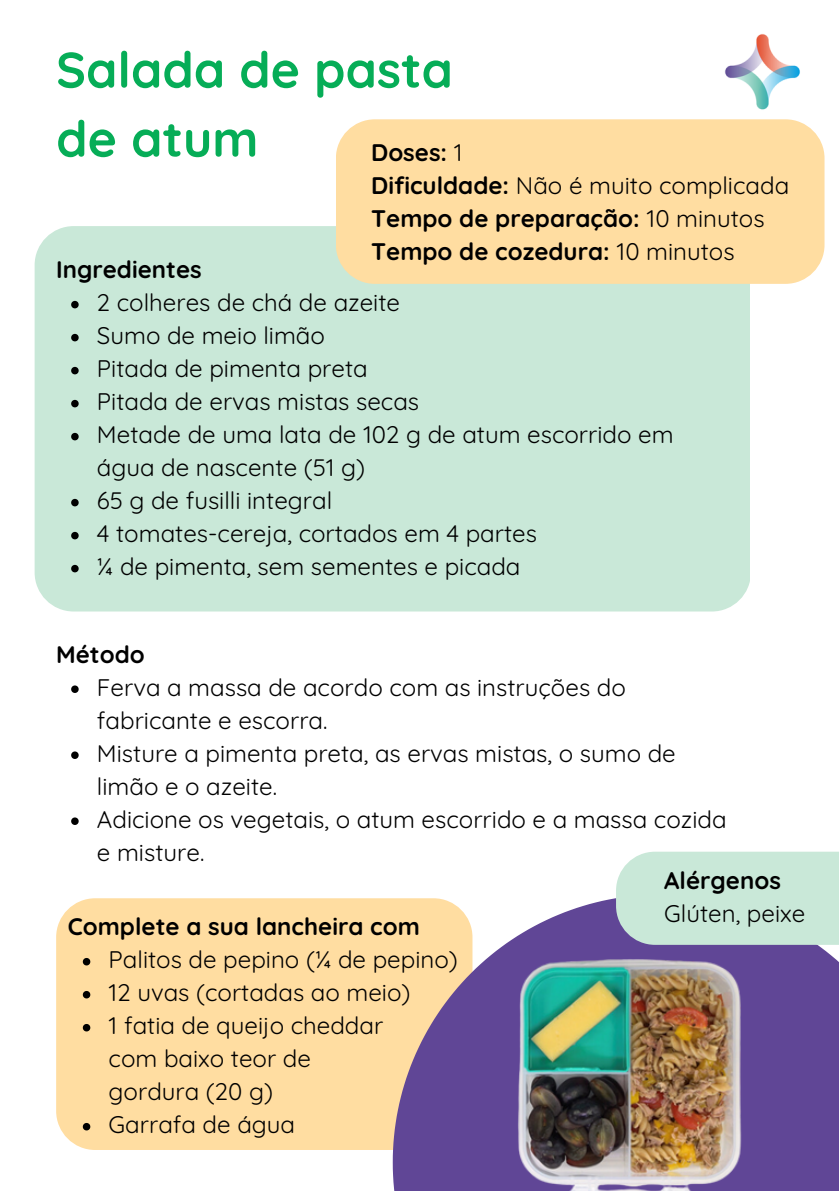
<style>
.page{position:relative;width:839px;height:1191px;background:#fff}
.page>*{position:absolute;margin:0;border:0;box-sizing:border-box;transform-origin:0 0}
.t1{font:700 50px/69px "Quicksand";color:#06ad57}
.t2{font:24px/33px "Quicksand";color:#000}
.t3{font:700 24px "Quicksand";color:#000}
.s1{font-weight:400}
.s2{font-weight:700}
</style>
<div class="page">
<img style="left:725px;top:34px;width:75px;height:86px">
<div style="left:56px;top:898px;width:416px;height:252px;background:#ffdda1;border-radius:39px"></div>
<svg style="left:83px;top:958px;width:7px;height:7px"></svg>
<svg style="left:83px;top:991px;width:7px;height:7px"></svg>
<svg style="left:83px;top:1024px;width:7px;height:7px"></svg>
<svg style="left:83px;top:1123px;width:7px;height:7px"></svg>
<svg style="left:393px;top:898px;width:445px;height:293px;fill:#604696"></svg>
<div style="left:616px;top:852px;width:222px;height:93px;background:#c9e8d8"></div>
<div style="left:35px;top:226px;width:715px;height:386px;background:#c9e8d8;border-radius:39px"></div>
<svg style="left:71px;top:301px;width:8px;height:7px"></svg>
<svg style="left:71px;top:334px;width:8px;height:7px"></svg>
<svg style="left:71px;top:367px;width:8px;height:7px"></svg>
<svg style="left:71px;top:400px;width:8px;height:7px"></svg>
<svg style="left:71px;top:433px;width:8px;height:7px"></svg>
<svg style="left:71px;top:499px;width:8px;height:7px"></svg>
<svg style="left:71px;top:532px;width:8px;height:7px"></svg>
<svg style="left:71px;top:565px;width:8px;height:7px"></svg>
<div style="left:336px;top:119px;width:488px;height:165px;background:#ffdda1;border-radius:39px"></div>
<img style="left:494px;top:947px;width:262px;height:244px">
<svg style="left:71px;top:685px;width:8px;height:8px"></svg>
<svg style="left:71px;top:751px;width:8px;height:8px"></svg>
<svg style="left:71px;top:817px;width:8px;height:8px"></svg>
<p class="t1" style="left:56px;top:34px;width:398px">Salada de pasta de atum</p>
<p class="t3" style="left:371px;top:137px;width:93px">Doses: <span class="s1">1</span></p>
<p class="t2" style="left:371px;top:169px;width:419px"><span class="s2">Dificuldade:</span> Não é muito complicada</p>
<p class="t3" style="left:371px;top:203px;width:395px">Tempo de preparação: <span class="s1">10 minutos</span></p>
<p class="t3" style="left:371px;top:236px;width:365px">Tempo de cozedura: <span class="s1">10 minutos</span></p>
<p class="t3" style="left:56px;top:254px;width:147px">Ingredientes</p>
<p class="t2" style="left:97px;top:286px;width:305px">2 colheres de chá de azeite</p>
<p class="t2" style="left:97px;top:319px;width:229px">Sumo de meio limão</p>
<p class="t2" style="left:97px;top:352px;width:272px">Pitada de pimenta preta</p>
<p class="t2" style="left:97px;top:385px;width:324px">Pitada de ervas mistas secas</p>
<p class="t2" style="left:97px;top:418px;width:578px">Metade de uma lata de 102 g de atum escorrido em água de nascente (51 g)</p>
<p class="t2" style="left:97px;top:484px;width:237px">65 g de fusilli integral</p>
<h2 class="t2" style="left:97px;top:517px;width:441px">4 tomates-cereja, cortados em 4 partes</h2>
<p class="t2" style="left:97px;top:550px;width:425px">¼ de pimenta, sem sementes e picada</p>
<h2 class="t3" style="left:56px;top:639px;width:90px">Método</h2>
<p class="t2" style="left:97px;top:670px;width:530px">Ferva a massa de acordo com as instruções do fabricante e escorra.</p>
<p class="t2" style="left:97px;top:736px;width:580px">Misture a pimenta preta, as ervas mistas, o sumo de limão e o azeite.</p>
<p class="t2" style="left:97px;top:802px;width:631px">Adicione os vegetais, o atum escorrido e a massa cozida e misture.</p>
<h1 class="t3" style="left:68px;top:911px;width:353px">Complete a sua lancheira com</h1>
<p class="t2" style="left:109px;top:943px;width:351px">Palitos de pepino (¼ de pepino)</p>
<p class="t2" style="left:109px;top:976px;width:303px">12 uvas (cortadas ao meio)</p>
<p class="t2" style="left:109px;top:1009px;width:276px">1 fatia de queijo cheddar com baixo teor de gordura (20 g)</p>
<p class="t2" style="left:109px;top:1108px;width:188px">Garrafa de água</p>
<h2 class="t3" style="left:664px;top:865px;width:118px">Alérgenos</h2>
<p class="t2" style="left:664px;top:896px;width:143px">Glúten, peixe</p>
</div>
